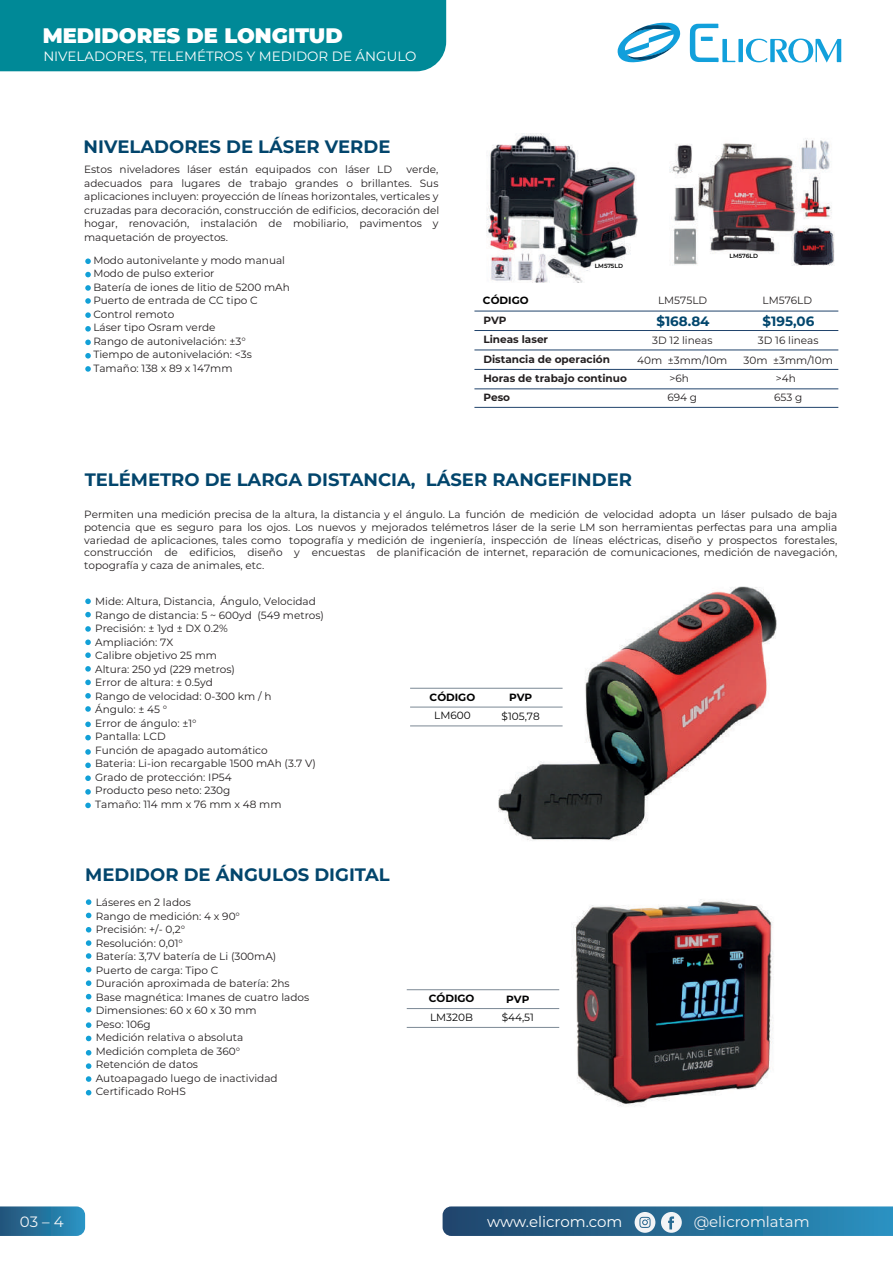
<style>
.page{position:relative;width:893px;height:1263px;background:#fff}
.page>*{position:absolute;margin:0;border:0;box-sizing:border-box;transform-origin:0 0}
.t1{font:900 21px "Montserrat";color:#fff}
.t2{font:700 18px "Montserrat";color:#02456c}
.t3{font:15px "Montserrat";color:#f3f4f6}
.t4{font:15px "Montserrat";color:#fff}
.t5{font:13.5px "Montserrat";color:#fff}
.t6{font:700 13.5px "Montserrat";color:#02466d}
.t7{font:10.5px/13.5px "Montserrat";color:#231f20}
.t8{font:700 10.5px/19.6px "Montserrat";color:#231f20}
.t9{font:700 10.5px "Montserrat";color:#000001}
.t10{font:10.5px "Montserrat";color:#000001}
.t11{font:600 6px "Montserrat";color:#000001}
</style>
<div class="page">
<svg style="left:0;top:1206px;width:85px;height:30px;background:#2c77a0"></svg>
<svg style="left:443px;top:1206px;width:450px;height:30px;background:#31739a"></svg>
<div style="left:0;top:0;width:446px;height:71px;background:#008997"></div>
<svg style="left:617px;top:22px;width:63px;height:40px"></svg>
<svg style="left:690px;top:24px;width:151px;height:39px"></svg>
<svg style="left:85px;top:258px;width:6px;height:6px"></svg>
<svg style="left:85px;top:272px;width:6px;height:5px"></svg>
<svg style="left:85px;top:285px;width:6px;height:6px"></svg>
<svg style="left:85px;top:298px;width:6px;height:6px"></svg>
<svg style="left:85px;top:312px;width:6px;height:6px"></svg>
<svg style="left:85px;top:326px;width:6px;height:6px"></svg>
<svg style="left:85px;top:340px;width:6px;height:5px"></svg>
<svg style="left:85px;top:353px;width:6px;height:6px"></svg>
<svg style="left:85px;top:366px;width:6px;height:6px"></svg>
<svg style="left:85px;top:598px;width:6px;height:6px"></svg>
<svg style="left:85px;top:612px;width:6px;height:5px"></svg>
<svg style="left:85px;top:626px;width:6px;height:6px"></svg>
<svg style="left:85px;top:639px;width:6px;height:6px"></svg>
<svg style="left:85px;top:652px;width:6px;height:6px"></svg>
<svg style="left:85px;top:666px;width:6px;height:6px"></svg>
<svg style="left:85px;top:680px;width:6px;height:5px"></svg>
<svg style="left:85px;top:693px;width:6px;height:6px"></svg>
<svg style="left:85px;top:706px;width:6px;height:6px"></svg>
<svg style="left:85px;top:721px;width:6px;height:6px"></svg>
<svg style="left:85px;top:735px;width:6px;height:5px"></svg>
<svg style="left:85px;top:749px;width:6px;height:6px"></svg>
<svg style="left:85px;top:762px;width:6px;height:6px"></svg>
<svg style="left:85px;top:775px;width:6px;height:6px"></svg>
<svg style="left:85px;top:789px;width:6px;height:6px"></svg>
<svg style="left:85px;top:803px;width:6px;height:5px"></svg>
<svg style="left:86px;top:899px;width:5px;height:6px"></svg>
<svg style="left:86px;top:913px;width:5px;height:5px"></svg>
<svg style="left:86px;top:927px;width:5px;height:5px"></svg>
<svg style="left:86px;top:940px;width:5px;height:6px"></svg>
<svg style="left:86px;top:953px;width:5px;height:6px"></svg>
<svg style="left:86px;top:967px;width:5px;height:5px"></svg>
<svg style="left:86px;top:980px;width:5px;height:6px"></svg>
<svg style="left:86px;top:994px;width:5px;height:5px"></svg>
<svg style="left:86px;top:1007px;width:5px;height:5px"></svg>
<svg style="left:86px;top:1022px;width:5px;height:6px"></svg>
<svg style="left:86px;top:1036px;width:5px;height:5px"></svg>
<svg style="left:86px;top:1050px;width:5px;height:5px"></svg>
<svg style="left:86px;top:1063px;width:5px;height:6px"></svg>
<svg style="left:86px;top:1076px;width:5px;height:6px"></svg>
<svg style="left:86px;top:1090px;width:5px;height:5px"></svg>
<hr style="left:410px;top:688px;width:153px;height:1px;background:#7b8894">
<hr style="left:410px;top:707px;width:153px;height:1px;background:#7b8894">
<hr style="left:410px;top:726px;width:153px;height:1px;background:#7b8894">
<hr style="left:474px;top:330px;width:364px;height:1px;background:#21446c">
<hr style="left:474px;top:350px;width:364px;height:1px;background:#21446c">
<hr style="left:474px;top:311px;width:364px;height:1px;background:#21446c">
<hr style="left:474px;top:369px;width:364px;height:1px;background:#21446c">
<hr style="left:474px;top:389px;width:364px;height:1px;background:#21446c">
<hr style="left:474px;top:407px;width:364px;height:1px;background:#21446c">
<img style="left:498px;top:586px;width:278px;height:255px">
<img style="left:573px;top:899px;width:200px;height:207px">
<img style="left:670px;top:138px;width:164px;height:128px">
<img style="left:486px;top:133px;width:151px;height:149px">
<hr style="left:407px;top:989px;width:152px;height:1px;background:#7b8894">
<hr style="left:407px;top:1008px;width:152px;height:1px;background:#7b8894">
<hr style="left:407px;top:1027px;width:152px;height:1px;background:#7b8894">
<h1 class="t1" style="left:43px;top:20px;width:301px">MEDIDORES DE LONGITUD</h1>
<p class="t5" style="left:43px;top:47px;width:375px">NIVELADORES, TELEMÉTROS Y MEDIDOR DE ÁNGULO</p>
<h2 class="t2" style="left:84px;top:134px;width:308px">NIVELADORES DE LÁSER VERDE</h2>
<p class="t7" style="left:84px;top:162px;width:357px;text-align:justify;text-indent:322px">verde, adecuados para lugares de trabajo grandes o brillantes. Sus aplicaciones incluyen: proyección de líneas horizontales, verticales y cruzadas para decoración, construcción de edificios, decoración del hogar, renovación, instalación de mobiliario, pavimentos y maquetación de proyectos.</p>
<p class="t7" style="left:93px;top:253px;width:198px">Modo autonivelante y modo manual<br>Modo de pulso exterior<br>Batería de iones de litio de 5200 mAh<br>Puerto de entrada de CC tipo C<br>Control remoto<br>Láser tipo Osram verde<br>Rango de autonivelación: ±3°<br>Tiempo de autonivelación: &lt;3s<br>Tamaño: 138 x 89 x 147mm</p>
<p class="t7" style="left:84px;top:162px;width:309px">Estos niveladores láser están equipados con láser LD</p>
<p class="t11" style="left:595px;top:262px;width:30px">LM575LD</p>
<p class="t11" style="left:729px;top:252px;width:30px">LM576LD</p>
<p class="t9" style="left:483px;top:293px;width:47px">CÓDIGO</p>
<p class="t7" style="left:658px;top:293px;width:51px">LM575LD</p>
<p class="t7" style="left:762px;top:293px;width:51px">LM576LD</p>
<p class="t8" style="left:483px;top:310px;width:128px">PVP<br>Lineas laser<br>Distancia de operación</p>
<p class="t8" style="left:483px;top:368px;width:145px">Horas de trabajo continuo<br>Peso</p>
<p class="t6" style="left:656px;top:311px;width:55px">$168.84</p>
<p class="t6" style="left:762px;top:311px;width:53px">$195,06</p>
<p class="t7" style="left:637px;top:329px;width:92px;line-height:20.4px;text-align:center">3D 12 lineas<br>40m ±3mm/10m</p>
<p class="t7" style="left:744px;top:329px;width:91px;line-height:20.2px;text-align:center">3D 16 lineas<br>30m ±3mm/10m</p>
<p class="t7" style="left:667px;top:368px;width:31px;line-height:19.5px">&gt;6h<br>694 g</p>
<p class="t7" style="left:776px;top:371px;width:22px">&gt;4h</p>
<p class="t7" style="left:774px;top:391px;width:30px">653 g</p>
<h2 class="t2" style="left:85px;top:466px;width:549px">TELÉMETRO DE LARGA DISTANCIA, LÁSER RANGEFINDER</h2>
<p class="t7" style="left:84px;top:508px;width:755px;line-height:12.6px;text-align:justify">Permiten una medición precisa de la altura, la distancia y el ángulo. La función de medición de velocidad adopta un láser pulsado de baja potencia que es seguro para los ojos. Los nuevos y mejorados telémetros láser de la serie LM son herramientas perfectas para una amplia variedad de aplicaciones, tales como topografía y medición de ingeniería, inspección de líneas eléctricas, diseño y prospectos forestales, construcción de edificios, diseño y encuestas de planificación de internet, reparación de comunicaciones, medición de navegación, topografía y caza de animales, etc.</p>
<p class="t7" style="left:95px;top:594px;width:230px">Mide: Altura, Distancia, Ángulo, Velocidad<br>Rango de distancia: 5 ~ 600yd (549 metros)<br>Precisión: ± 1yd ± DX 0.2%<br>Ampliación: 7X<br>Calibre objetivo 25 mm<br>Altura: 250 yd (229 metros)<br>Error de altura: ± 0.5yd<br>Rango de velocidad: 0-300 km / h<br>Ángulo: ± 45 °<br>Error de ángulo: ±1°<br>Pantalla: LCD<br>Función de apagado automático<br>Bateria: Li-ion recargable 1500 mAh (3.7 V)<br>Grado de protección: IP54<br>Producto peso neto: 230g<br>Tamaño: 114 mm x 76 mm x 48 mm</p>
<h2 class="t2" style="left:85px;top:861px;width:306px">MEDIDOR DE ÁNGULOS DIGITAL</h2>
<p class="t7" style="left:96px;top:895px;width:215px">Láseres en 2 lados<br>Rango de medición: 4 x 90°<br>Precisión: +/- 0,2°<br>Resolución: 0,01°<br>Batería: 3,7V batería de Li (300mA)<br>Puerto de carga: Tipo C<br>Duración aproximada de batería: 2hs<br>Base magnética: Imanes de cuatro lados<br>Dimensiones: 60 x 60 x 30 mm<br>Peso: 106g<br>Medición relativa o absoluta<br>Medición completa de 360°<br>Retención de datos<br>Autoapagado luego de inactividad<br>Certificado RoHS</p>
<p class="t9" style="left:430px;top:690px;width:47px">CÓDIGO</p>
<p class="t10" style="left:434px;top:708px;width:38px">LM600</p>
<p class="t10" style="left:501px;top:709px;width:40px">$105,78</p>
<p class="t9" style="left:509px;top:690px;width:25px">PVP</p>
<p class="t9" style="left:429px;top:991px;width:47px">CÓDIGO</p>
<p class="t10" style="left:430px;top:1010px;width:44px">LM320B</p>
<p class="t10" style="left:502px;top:1010px;width:34px">$44,51</p>
<p class="t9" style="left:506px;top:991px;width:25px">PVP</p>
<h3 class="t3" style="left:20px;top:1212px;width:45px">03 – 4</h3>
<h3 class="t4" style="left:487px;top:1211px;width:137px">www.elicrom.com</h3>
<h3 class="t3" style="left:694px;top:1212px;width:117px">@elicromlatam</h3>
</div>
